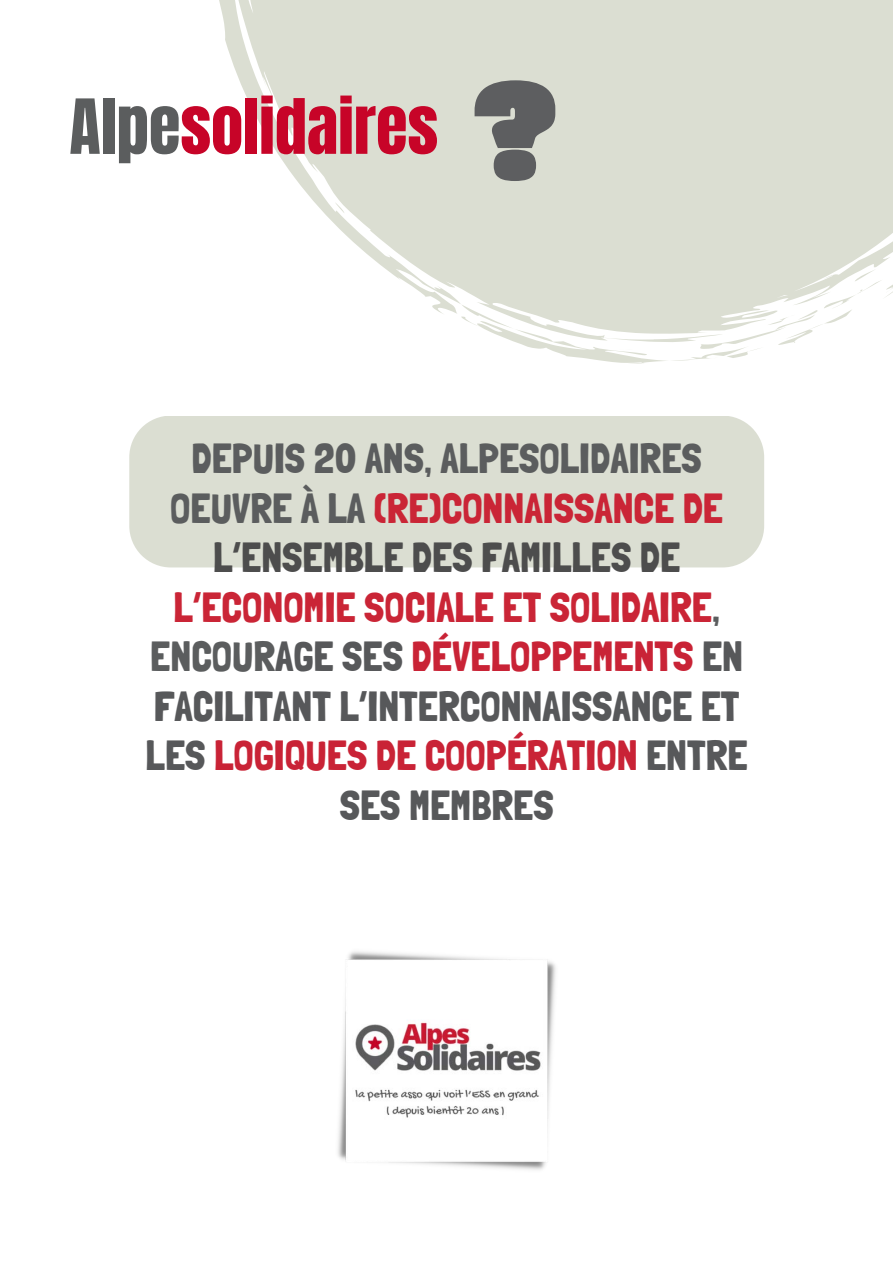
<style>
.page{position:relative;width:893px;height:1264px;background:#fff}
.page>*{position:absolute;margin:0;border:0;box-sizing:border-box;transform-origin:0 0}
.t1{font:142.8px "Extenda 90 Exa";color:#5d5e60}
.t2{font:64.5px "Anton";color:#c70428}
.t3{font:42px/49.5px "Londrina Solid";color:#57585a;text-align:center}
.s1{color:#5b5d5e}
.s2{color:#ca2536}
.s3{color:#4d4d4d}
.s4{color:#c92336}
</style>
<div class="page">
<div style="left:129px;top:416px;width:635px;height:151px;background:#dbded2"></div>
<svg style="left:219px;top:0;width:673px;height:314px;fill:#dbded2"></svg>
<svg style="left:460px;top:267px;width:432px;height:97px"></svg>
<img style="left:338px;top:951px;width:218px;height:219px">
<p class="t2" style="left:69px;top:80px;width:370px"><span class="s1">Alpe</span>solidaires</p>
<p class="t1" style="left:474px;top:67px;width:83px">?</p>
<p class="t3" style="left:146px;top:433px;width:603px"><span class="s1">DEPUIS 20 ANS, ALPESOLIDAIRES<br>OEUVRE À LA</span> <span class="s2">(RE)CONNAISSANCE DE<br></span><span class="s3">L‘ENSEMBLE DES FAMILLES DE<br></span><span class="s2">L‘ECONOMIE SOCIALE ET SOLIDAIRE</span><span class="s1">,<br>ENCOUR</span>AGE SES <span class="s4">DÉVELOPPEMENTS</span> EN<br>FACILITANT L‘INTERCONNAISSANCE ET<br>LES <span class="s4">LOGIQUES DE COOPÉRATION</span> ENTRE<br>SES MEMBRES</p>
</div>
